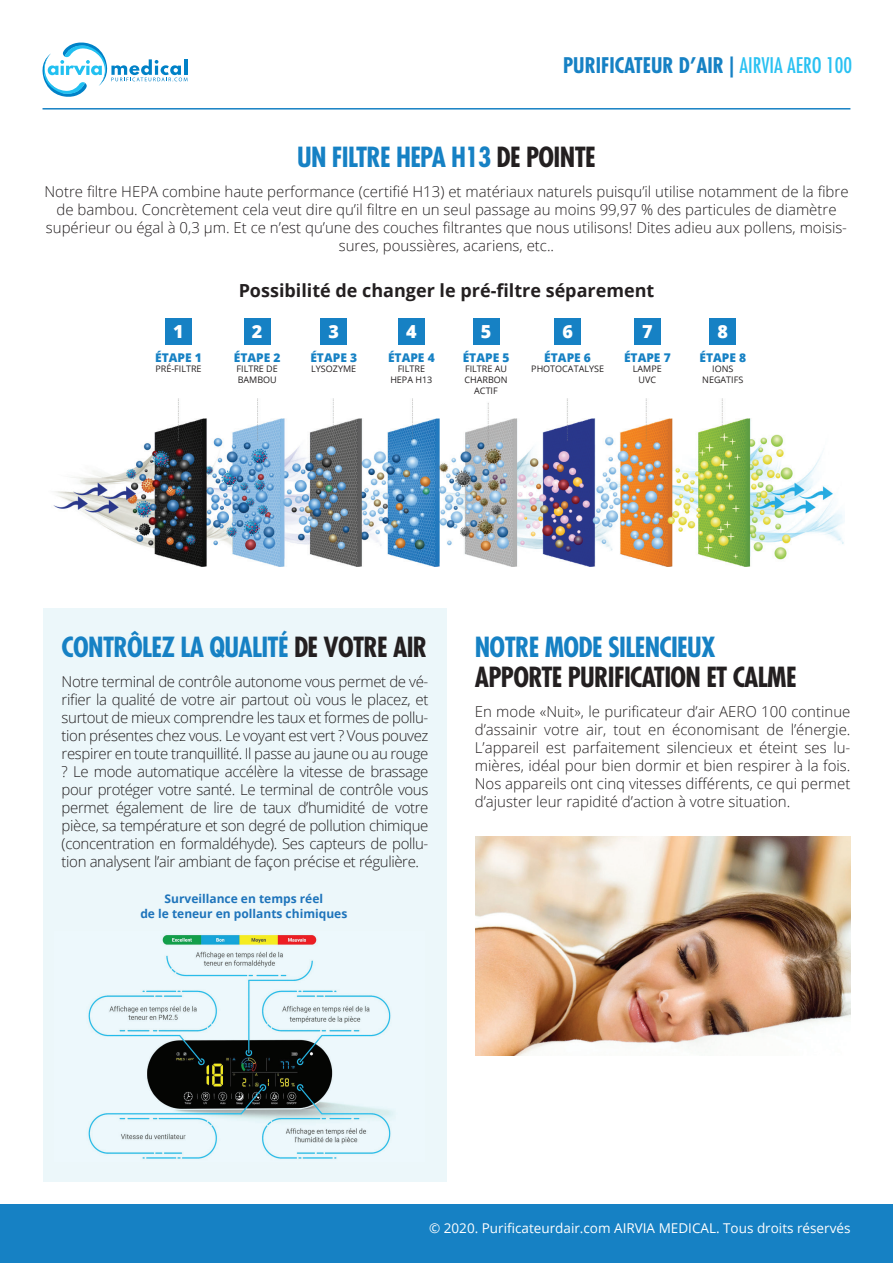
<style>
.page{position:relative;width:893px;height:1263px;background:#fff}
.page>*{position:absolute;margin:0;border:0;box-sizing:border-box;transform-origin:0 0}
.t1{font:700 condensed 27px "Futura Std";letter-spacing:-.025em;color:#1681c4}
.t2{font:700 condensed 27px "Futura Std";letter-spacing:-.025em;color:#231f20}
.t3{font:700 condensed 21px "Futura Std";color:#1681c4}
.t4{font:700 18px "Open Sans";color:#231f20}
.t5{font:800 18px "Open Sans";color:#fff}
.t6{font:300 15px/18px "Open Sans";color:#231f20;text-align:justify}
.t7{font:13.5px "Open Sans";color:#fff}
.t8{font:700 12px/14.4px "Open Sans";color:#1e74bb;text-align:center}
.t9{font:800 12px "Open Sans";color:#1681c4}
.t10{font:9px/10.8px "Open Sans";color:#231f20}
.s1{font-weight:400;color:#29c1f2}
.s2{color:#231f20}
</style>
<div class="page">
<div style="left:43px;top:608px;width:403px;height:573px;background:#ecf7fa"></div>
<hr style="left:43px;top:108px;width:807px;height:2px;background:#1681c4">
<div style="left:0;top:1204px;width:893px;height:59px;background:#1681c4"></div>
<svg style="left:42px;top:42px;width:145px;height:55px"></svg>
<img style="left:53px;top:399px;width:791px;height:167px">
<div style="left:473px;top:318px;width:26px;height:26px;background:#1681c4"></div>
<div style="left:165px;top:318px;width:27px;height:26px;background:#1681c4"></div>
<div style="left:244px;top:318px;width:26px;height:26px;background:#1681c4"></div>
<div style="left:321px;top:318px;width:26px;height:26px;background:#1681c4"></div>
<div style="left:398px;top:318px;width:27px;height:26px;background:#1681c4"></div>
<div style="left:554px;top:318px;width:27px;height:26px;background:#1681c4"></div>
<div style="left:634px;top:318px;width:26px;height:26px;background:#1681c4"></div>
<div style="left:710px;top:318px;width:26px;height:26px;background:#1681c4"></div>
<img style="left:475px;top:837px;width:375px;height:218px">
<img style="left:88px;top:935px;width:305px;height:224px">
<h2 class="t3" style="left:563px;top:52px;width:291px">PURIFICATEUR D’AIR | <span class="s1">AIRVIA AERO 100</span></h2>
<h1 class="t1" style="left:297px;top:140px;width:289px">UN FILTRE HEPA H13 <span class="s2">DE POINTE</span></h1>
<p class="t6" style="left:44px;top:182px;width:806px;text-align:center">Notre filtre HEPA combine haute performance (certifié H13) et matériaux naturels puisqu’il utilise notamment de la fibre de bambou. Concrètement cela veut dire qu’il filtre en un seul passage au moins 99,97 % des particules de diamètre supérieur ou égal à 0,3 µm. Et ce n’est qu’une des couches filtrantes que nous utilisons! Dites adieu aux pollens, moisis&shy;sures, poussières, acariens, etc..</p>
<p class="t4" style="left:239px;top:278px;width:417px">Possibilité de changer le pré-filtre séparement</p>
<p class="t5" style="left:173px;top:318px;width:12px">1</p>
<p class="t9" style="left:155px;top:348px;width:48px">ÉTAPE 1</p>
<p class="t10" style="left:155px;top:363px;width:25px">PRÉ-FILTRE</p>
<p class="t5" style="left:252px;top:318px;width:12px">2</p>
<p class="t9" style="left:234px;top:348px;width:48px">ÉTAPE 2</p>
<p class="t10" style="left:237px;top:363px;width:6px">FILTRE</p>
<p class="t10" style="left:238px;top:363px;width:41px;text-indent:29px">DE<br>BAM BOU</p>
<p class="t5" style="left:328px;top:318px;width:12px">3</p>
<p class="t9" style="left:310px;top:348px;width:48px">ÉTAPE 3</p>
<p class="t10" style="left:311px;top:363px;width:39px">LYSOZYME</p>
<p class="t5" style="left:406px;top:318px;width:12px">4</p>
<p class="t9" style="left:388px;top:348px;width:48px">ÉTAPE 4</p>
<p class="t10" style="left:390px;top:363px;width:44px;text-indent:7px">FILTRE<br>HEPA H13</p>
<p class="t5" style="left:481px;top:318px;width:12px">5</p>
<p class="t9" style="left:463px;top:348px;width:48px">ÉTAPE 5</p>
<p class="t10" style="left:465px;top:363px;width:10px">FILTRE</p>
<p class="t10" style="left:495px;top:363px;width:14px">AU</p>
<p class="t10" style="left:464px;top:374px;width:45px">CHARBON</p>
<p class="t10" style="left:474px;top:385px;width:6px">ACTIF</p>
<p class="t5" style="left:562px;top:318px;width:12px">6</p>
<p class="t9" style="left:544px;top:348px;width:48px">ÉTAPE 6</p>
<p class="t10" style="left:531px;top:363px;width:38px">PHOTOCATAL</p>
<p class="t10" style="left:589px;top:363px;width:15px">YSE</p>
<p class="t5" style="left:642px;top:318px;width:12px">7</p>
<p class="t9" style="left:624px;top:348px;width:48px">ÉTAPE 7</p>
<p class="t10" style="left:633px;top:363px;width:7px">LAMPE</p>
<p class="t10" style="left:639px;top:374px;width:19px">UVC</p>
<p class="t5" style="left:718px;top:318px;width:12px">8</p>
<p class="t9" style="left:699px;top:348px;width:48px">ÉTAPE 8</p>
<p class="t10" style="left:702px;top:363px;width:33px;text-indent:10px">IONS<br>NEGATIF</p>
<p class="t10" style="left:738px;top:374px;width:6px">S</p>
<h1 class="t1" style="left:62px;top:630px;width:344px">CONTRÔLEZ LA QUALITÉ <span class="s2">DE VOTRE AIR</span></h1>
<p class="t6" style="left:62px;top:672px;width:368px">Notre terminal de contrôle autonome vous permet de vé&shy;rifier la qualité de votre air partout où vous le placez, et surtout de mieux comprendre les taux et formes de pollu&shy;tion présentes chez vous. Le voyant est vert ? Vous pouvez respirer en toute tranquillité. Il passe au jaune ou au rouge ? Le mode automatique accélère la vitesse de brassage pour protéger votre santé. Le terminal de contrôle vous permet également de lire de taux d’humidité de votre pièce, sa température et son degré de pollution chimique (concentration en formaldéhyde). Ses capteurs de pollu&shy;tion analysent l’air ambiant de façon précise et régulière.</p>
<p class="t8" style="left:140px;top:891px;width:208px">Surveillance en temps réel<br>de le teneur en pollants chimiques</p>
<h1 class="t1" style="left:475px;top:630px;width:243px">NOTRE MODE SILENCIEUX</h1>
<h1 class="t2" style="left:475px;top:660px;width:104px">APPORTE PURIFICATI</h1>
<h1 class="t2" style="left:670px;top:660px;width:125px">ON ET CALME</h1>
<p class="t6" style="left:475px;top:702px;width:377px">En mode «Nuit», le purificateur d’air AERO 100 continue d’assainir votre air, tout en économisant de l’énergie.<br>L’appareil est parfaitement silencieux et éteint ses lu&shy;mières, idéal pour bien dormir et bien respirer à la fois.<br>Nos appareils ont cinq vitesses différents, ce qui permet d’ajuster leur rapidité d’action à votre situation.</p>
<p class="t7" style="left:429px;top:1219px;width:423px">© 2020. PURIFICATEURDAIR.COM AIRVIA MEDICAL. TOUS DROITS RÉSERVÉS</p>
</div>
